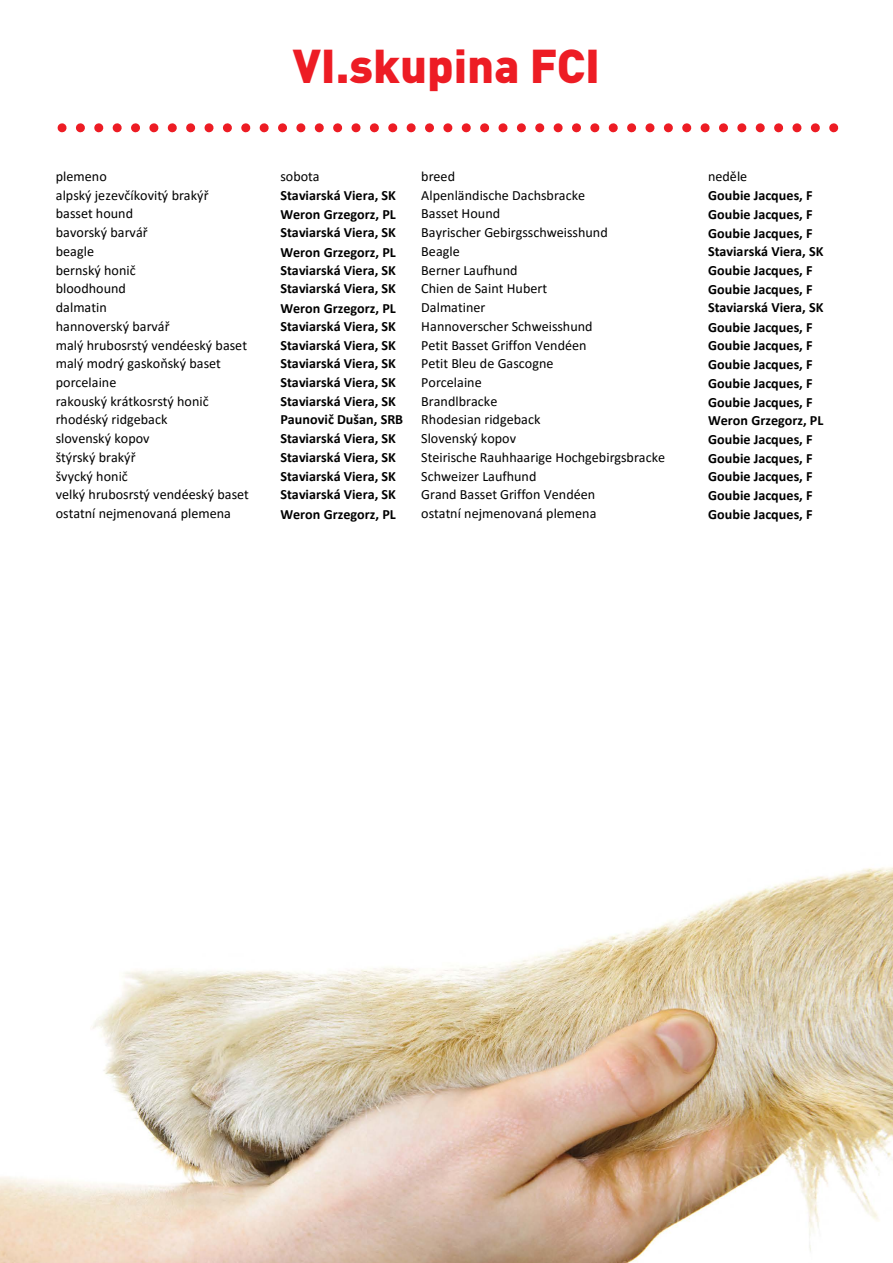
<style>
.page{position:relative;width:893px;height:1263px;background:#fff}
.page>*{position:absolute;margin:0;border:0;box-sizing:border-box;transform-origin:0 0}
.t1{font:900 46.8px "DIN Pro";color:#ed1c24}
.t2{font:14.1px "Calibri";color:#000}
.t3{font:700 14.1px "Calibri";color:#000}
</style>
<div class="page">
<img style="left:0;top:867px;width:893px;height:396px">
<svg style="left:80px;top:123px;width:740px;height:9px"></svg>
<h1 class="t1" style="left:293px;top:34px;width:309px">VI.skupina FCI</h1>
<p class="t2" style="left:56px;top:166px;width:52px">plemeno</p>
<p class="t2" style="left:280px;top:166px;width:41px">sobota</p>
<p class="t2" style="left:421px;top:166px;width:35px">breed</p>
<p class="t2" style="left:708px;top:166px;width:41px">neděle</p>
<p class="t2" style="left:56px;top:185px;width:154px">alpský jezevčíkovitý brakýř</p>
<p class="t3" style="left:280px;top:185px;width:117px">Staviarská Viera, SK</p>
<p class="t2" style="left:421px;top:185px;width:165px">Alpenländische Dachsbracke</p>
<p class="t3" style="left:708px;top:186px;width:106px">Goubie Jacques, F</p>
<p class="t2" style="left:56px;top:204px;width:79px">basset hound</p>
<p class="t3" style="left:280px;top:204px;width:117px">Weron Grzegorz, PL</p>
<p class="t2" style="left:421px;top:204px;width:80px">Basset Hound</p>
<p class="t3" style="left:708px;top:204px;width:106px">Goubie Jacques, F</p>
<p class="t2" style="left:56px;top:223px;width:93px">bavorský barvář</p>
<p class="t3" style="left:280px;top:222px;width:117px">Staviarská Viera, SK</p>
<p class="t2" style="left:421px;top:223px;width:188px">Bayrischer Gebirgsschweisshund</p>
<p class="t3" style="left:708px;top:223px;width:106px">Goubie Jacques, F</p>
<p class="t2" style="left:56px;top:241px;width:40px">beagle</p>
<p class="t3" style="left:280px;top:242px;width:117px">Weron Grzegorz, PL</p>
<p class="t2" style="left:421px;top:241px;width:40px">Beagle</p>
<p class="t3" style="left:708px;top:241px;width:117px">Staviarská Viera, SK</p>
<p class="t2" style="left:56px;top:260px;width:81px">bernský honič</p>
<p class="t3" style="left:280px;top:260px;width:117px">Staviarská Viera, SK</p>
<p class="t2" style="left:421px;top:260px;width:98px">Berner Laufhund</p>
<p class="t3" style="left:708px;top:261px;width:106px">Goubie Jacques, F</p>
<p class="t2" style="left:56px;top:279px;width:72px">bloodhound</p>
<p class="t3" style="left:280px;top:279px;width:117px">Staviarská Viera, SK</p>
<p class="t2" style="left:421px;top:279px;width:127px">Chien de Saint Hubert</p>
<p class="t3" style="left:708px;top:279px;width:106px">Goubie Jacques, F</p>
<p class="t2" style="left:56px;top:298px;width:52px">dalmatin</p>
<p class="t3" style="left:280px;top:298px;width:117px">Weron Grzegorz, PL</p>
<p class="t2" style="left:421px;top:298px;width:66px">Dalmatiner</p>
<p class="t3" style="left:708px;top:297px;width:117px">Staviarská Viera, SK</p>
<p class="t2" style="left:56px;top:316px;width:115px">hannoverský barvář</p>
<p class="t3" style="left:280px;top:316px;width:117px">Staviarská Viera, SK</p>
<p class="t2" style="left:421px;top:316px;width:173px">Hannoverscher Schweisshund</p>
<p class="t3" style="left:708px;top:317px;width:106px">Goubie Jacques, F</p>
<p class="t2" style="left:56px;top:335px;width:193px">malý hrubosrstý vendéeský baset</p>
<p class="t3" style="left:280px;top:335px;width:117px">Staviarská Viera, SK</p>
<p class="t2" style="left:421px;top:335px;width:167px">Petit Basset Griffon Vendéen</p>
<p class="t3" style="left:708px;top:336px;width:106px">Goubie Jacques, F</p>
<p class="t2" style="left:56px;top:354px;width:167px">malý modrý gaskoňský baset</p>
<p class="t3" style="left:280px;top:354px;width:117px">Staviarská Viera, SK</p>
<p class="t2" style="left:421px;top:354px;width:134px">Petit Bleu de Gascogne</p>
<p class="t3" style="left:708px;top:354px;width:106px">Goubie Jacques, F</p>
<p class="t2" style="left:56px;top:372px;width:62px">porcelaine</p>
<p class="t3" style="left:280px;top:372px;width:117px">Staviarská Viera, SK</p>
<p class="t2" style="left:421px;top:372px;width:62px">Porcelaine</p>
<p class="t3" style="left:708px;top:373px;width:106px">Goubie Jacques, F</p>
<p class="t2" style="left:56px;top:391px;width:154px">rakouský krátkosrstý honič</p>
<p class="t3" style="left:280px;top:391px;width:117px">Staviarská Viera, SK</p>
<p class="t2" style="left:421px;top:391px;width:78px">Brandlbracke</p>
<p class="t3" style="left:708px;top:392px;width:106px">Goubie Jacques, F</p>
<p class="t2" style="left:56px;top:410px;width:113px">rhodéský ridgeback</p>
<p class="t3" style="left:280px;top:410px;width:124px">Paunovič Dušan, SRB</p>
<p class="t2" style="left:421px;top:410px;width:121px">Rhodesian ridgeback</p>
<p class="t3" style="left:708px;top:411px;width:117px">Weron Grzegorz, PL</p>
<p class="t2" style="left:56px;top:429px;width:95px">slovenský kopov</p>
<p class="t3" style="left:280px;top:428px;width:117px">Staviarská Viera, SK</p>
<p class="t2" style="left:421px;top:429px;width:96px">Slovenský kopov</p>
<p class="t3" style="left:708px;top:429px;width:106px">Goubie Jacques, F</p>
<p class="t2" style="left:56px;top:447px;width:81px">štýrský brakýř</p>
<p class="t3" style="left:280px;top:447px;width:117px">Staviarská Viera, SK</p>
<p class="t2" style="left:421px;top:447px;width:245px">Steirische Rauhhaarige Hochgebirgsbracke</p>
<p class="t3" style="left:708px;top:448px;width:106px">Goubie Jacques, F</p>
<p class="t2" style="left:56px;top:466px;width:74px">švycký honič</p>
<p class="t3" style="left:280px;top:466px;width:117px">Staviarská Viera, SK</p>
<p class="t2" style="left:421px;top:466px;width:117px">Schweizer Laufhund</p>
<p class="t3" style="left:708px;top:467px;width:106px">Goubie Jacques, F</p>
<p class="t2" style="left:56px;top:485px;width:195px">velký hrubosrstý vendéeský baset</p>
<p class="t3" style="left:280px;top:485px;width:117px">Staviarská Viera, SK</p>
<p class="t2" style="left:421px;top:485px;width:175px">Grand Basset Griffon Vendéen</p>
<p class="t3" style="left:708px;top:486px;width:106px">Goubie Jacques, F</p>
<p class="t2" style="left:56px;top:504px;width:177px">ostatní nejmenovaná plemena</p>
<p class="t3" style="left:280px;top:504px;width:117px">Weron Grzegorz, PL</p>
<p class="t2" style="left:421px;top:504px;width:177px">ostatní nejmenovaná plemena</p>
<p class="t3" style="left:708px;top:504px;width:106px">Goubie Jacques, F</p>
</div>
